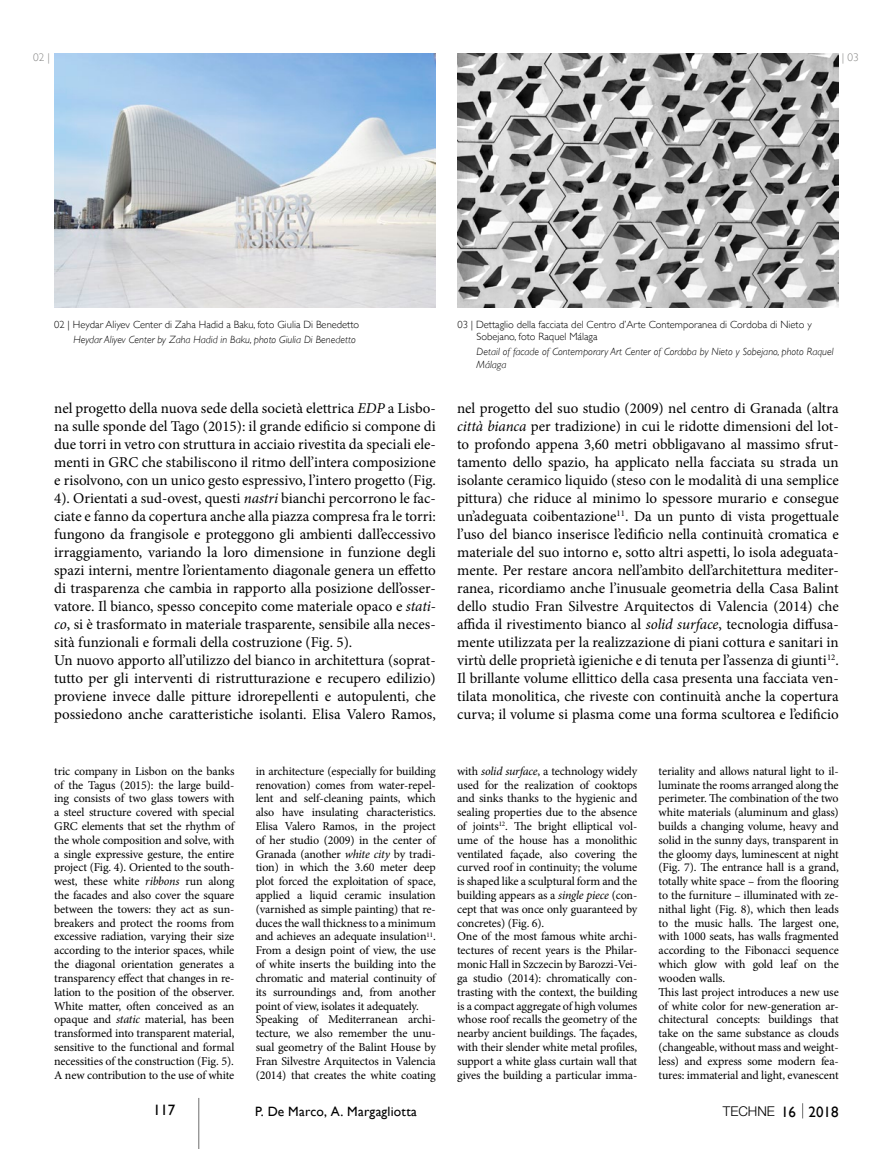
<style>
.page{position:relative;width:893px;height:1149px;background:#fff}
.page>*{position:absolute;margin:0;border:0;box-sizing:border-box;transform-origin:0 0}
.t1{font:15px/18px "Minion Pro";color:#000}
.t2{font:15px "Gill Sans";color:#000}
.t3{font:13.5px "Gill Sans";letter-spacing:.015em;color:#000}
.t4{font:300 13.5px "Helvetica Neue LT Std";color:#000}
.t5{font:12px/13.8px "Minion Pro";letter-spacing:-.01em;color:#000}
.t6{font:300 11.25px "Gill Sans";color:#878786}
.t7{font:300 10.5px/12.8px "Gill Sans";color:#000}
.t8{font:italic 300 10.5px/12.8px "Gill Sans";color:#000}
.s1{font-style:italic}
.s2{font-family:"Gill Sans";font-weight:400;font-size:15px}
</style>
<div class="page">
<svg style="left:802px;top:1103px;width:1px;height:15px"></svg>
<hr style="left:198px;top:1097px;width:1px;height:51px;background:#6e6e6e">
<img style="left:54px;top:53px;width:382px;height:255px">
<img style="left:457px;top:53px;width:381px;height:255px">
<p class="t6" style="left:33px;top:51px;width:18px">02 |</p>
<p class="t6" style="left:842px;top:51px;width:18px">| 03</p>
<p class="t7" style="left:54px;top:318px;width:307px">02 | Heydar Aliyev Center di Zaha Hadid a Baku, foto Giulia Di Benedetto</p>
<p class="t8" style="left:73px;top:332px;width:284px">Heydar Aliyev Center by Zaha Hadid in Baku, photo Giulia Di Benedetto</p>
<p class="t7" style="left:477px;top:318px;width:337px;text-indent:-19px">03 | Dettaglio della facciata del Centro d’Arte Contemporanea di Cordoba di Nieto y<br>Sobejano, foto Raquel Málaga</p>
<p class="t8" style="left:477px;top:345px;width:358px">Detail of facade of Contemporary Art Center of Cordoba by Nieto y Sobejano, photo Raquel<br>Málaga</p>
<p class="t1" style="left:54px;top:399px;width:383px">nel progetto della nuova sede della società elettrica <span class="s1">EDP</span> a Lisbo&shy;na sulle sponde del Tago (2015): il grande edificio si compone di due torri in vetro con struttura in acciaio rivestita da speciali ele&shy;menti in GRC che stabiliscono il ritmo dell’intera composizione e risolvono, con un unico gesto espressivo, l’intero progetto (Fig.<br>4). Orientati a sud-ovest, questi <span class="s1">nastri</span> bianchi percorrono le fac&shy;ciate e fanno da copertura anche alla piazza compresa fra le torri: fungono da frangisole e proteggono gli ambienti dall’eccessivo irraggiamento, variando la loro dimensione in funzione degli spazi interni, mentre l’orientamento diagonale genera un effetto di trasparenza che cambia in rapporto alla posizione dell’osser&shy;vatore. Il bianco, spesso concepito come materiale opaco e <span class="s1">stati&shy;co</span>, si è trasformato in materiale trasparente, sensibile alla neces&shy;sità funzionali e formali della costruzione (Fig. 5).<br>Un nuovo apporto all’utilizzo del bianco in architettura (soprat&shy;tutto per gli interventi di ristrutturazione e recupero edilizio) proviene invece dalle pitture idrorepellenti e autopulenti, che possiedono anche caratteristiche isolanti. Elisa Valero Ramos,</p>
<p class="t1" style="left:457px;top:399px;width:383px;text-align:justify">nel progetto del suo studio (2009) nel centro di Granada (altra <span class="s1">città bianca</span> per tradizione) in cui le ridotte dimensioni del lot&shy;to profondo appena 3,60 metri obbligavano al massimo sfrut&shy;tamento dello spazio, ha applicato nella facciata su strada un isolante ceramico liquido (steso con le modalità di una semplice pittura) che riduce al minimo lo spessore murario e consegue un’adeguata coibentazione<sup>11</sup>. Da un punto di vista progettuale l’uso del bianco inserisce l’edificio nella continuità cromatica e materiale del suo intorno e, sotto altri aspetti, lo isola adeguata&shy;mente. Per restare ancora nell’ambito dell’architettura mediter&shy;ranea, ricordiamo anche l’inusuale geometria della Casa Balint dello studio Fran Silvestre Arquitectos di Valencia (2014) che affida il rivestimento bianco al <span class="s1">solid surface</span>, tecnologia diffusa&shy;mente utilizzata per la realizzazione di piani cottura e sanitari in virtù delle proprietà igieniche e di tenuta per l’assenza di giunti<sup>12</sup>.<br>Il brillante volume ellittico della casa presenta una facciata ven&shy;tilata monolitica, che riveste con continuità anche la copertura curva; il volume si plasma come una forma scultorea e l’edificio</p>
<p class="t5" style="left:54px;top:763px;width:182px;text-align:justify">tric company in Lisbon on the banks of the Tagus (2015): the large build&shy;ing consists of two glass towers with a steel structure covered with special GRC elements that set the rhythm of the whole composition and solve, with a single expressive gesture, the entire project (Fig. 4). Oriented to the south&shy;west, these white <span class="s1">ribbons</span> run along the facades and also cover the square between the towers: they act as sun&shy;breakers and protect the rooms from excessive radiation, varying their size according to the interior spaces, while the diagonal orientation generates a transparency effect that changes in re&shy;lation to the position of the observer.<br>White matter, often conceived as an opaque and <span class="s1">static</span> material, has been transformed into transparent material, sensitive to the functional and formal necessities of the construction (Fig. 5).<br>A new contribution to the use of white</p>
<p class="t5" style="left:256px;top:763px;width:182px">in architecture (especially for building renovation) comes from water-repel&shy;lent and self-cleaning paints, which also have insulating characteristics.<br>Elisa Valero Ramos, in the project of her studio (2009) in the center of Granada (another <span class="s1">white city</span> by tradi&shy;tion) in which the 3.60 meter deep plot forced the exploitation of space, applied a liquid ceramic insulation (varnished as simple painting) that re&shy;duces the wall thickness to a minimum and achieves an adequate insulation<sup>11</sup>.<br>From a design point of view, the use of white inserts the building into the chromatic and material continuity of its surroundings and, from another point of view, isolates it adequately.<br>Speaking of Mediterranean archi&shy;tecture, we also remember the unu&shy;sual geometry of the Balint House by Fran Silvestre Arquitectos in Valencia (2014) that creates the white coating</p>
<p class="t5" style="left:457px;top:763px;width:182px">with <span class="s1">solid surface</span>, a technology widely used for the realization of cooktops and sinks thanks to the hygienic and sealing properties due to the absence of joints<sup>12</sup>. The bright elliptical vol&shy;ume of the house has a monolithic ventilated façade, also covering the curved roof in continuity; the volume is shaped like a sculptural form and the building appears as a <span class="s1">single piece</span> (con&shy;cept that was once only guaranteed by concretes) (Fig. 6).<br>One of the most famous white archi&shy;tectures of recent years is the Philar&shy;monic Hall in Szczecin by Barozzi-Vei&shy;ga studio (2014): chromatically con&shy;trasting with the context, the building is a compact aggregate of high volumes whose roof recalls the geometry of the nearby ancient buildings. The façades, with their slender white metal profiles, support a white glass curtain wall that gives the building a particular imma-</p>
<p class="t5" style="left:659px;top:763px;width:182px">teriality and allows natural light to il&shy;luminate the rooms arranged along the perimeter. The combination of the two white materials (aluminum and glass) builds a changing volume, heavy and solid in the sunny days, transparent in the gloomy days, luminescent at night (Fig. 7). The entrance hall is a grand, totally white space – from the flooring to the furniture – illuminated with ze&shy;nithal light (Fig. 8), which then leads to the music halls. The largest one, with 1000 seats, has walls fragmented according to the Fibonacci sequence which glow with gold leaf on the wooden walls.<br>This last project introduces a new use of white color for new-generation ar&shy;chitectural concepts: buildings that take on the same substance as clouds (changeable, without mass and weight&shy;less) and express some modern fea&shy;tures: immaterial and light, evanescent</p>
<p class="t2" style="left:153px;top:1100px;width:24px">117</p>
<p class="t3" style="left:255px;top:1102px;width:163px">P. De Marco, A. Margagliotta</p>
<p class="t4" style="left:723px;top:1102px;width:117px">TECHNE <span class="s2">16 2018</span></p>
</div>
